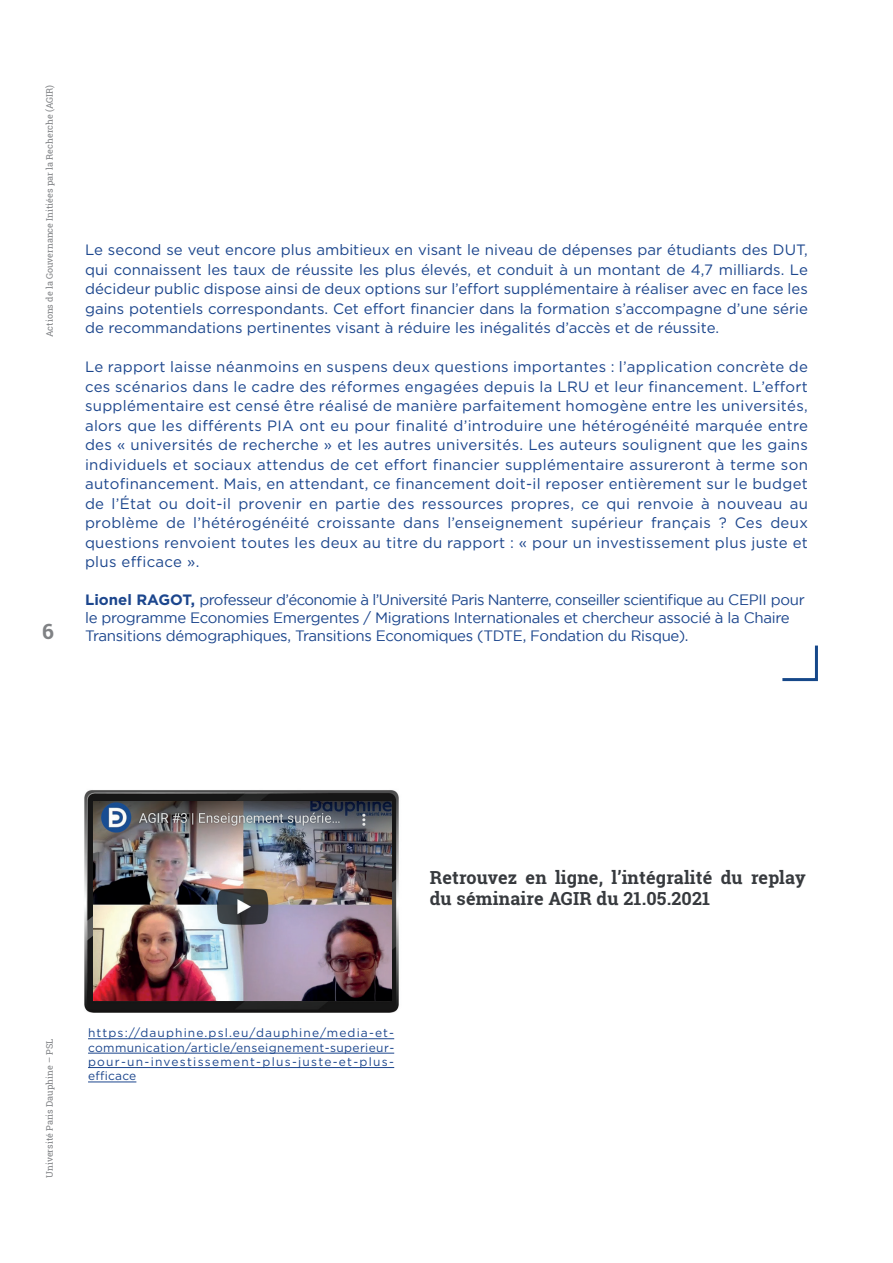
<style>
.page{position:relative;width:893px;height:1263px;background:#fff}
.page>*{position:absolute;margin:0;border:0;box-sizing:border-box;transform-origin:0 0}
.t1{font:700 21px "Roboto Slab";color:#808285}
.t2{font:700 18px/21.6px "Roboto Slab";letter-spacing:.01em;color:#373a3e}
.t3{font:15px/19.5px "Gotham HTF";color:#1c468d;text-align:justify}
.t4{font:15px/18px "Gotham";letter-spacing:-.02em;color:#1c468d}
.t5{font:12px/14.4px "Gotham HTF";letter-spacing:.105em;color:#1c468d;text-align:justify}
.t6{font:9px "Roboto Slab";color:#808285}
.s1{font-family:"Gotham HTF";font-weight:700}
</style>
<div class="page">
<img style="left:84px;top:790px;width:315px;height:222px">
<img style="left:94px;top:801px;width:298px;height:199px">
<hr style="left:88px;top:1038px;width:306px;height:1px;background:#1c468d">
<hr style="left:88px;top:1053px;width:306px;height:1px;background:#1c468d">
<hr style="left:88px;top:1067px;width:306px;height:1px;background:#1c468d">
<hr style="left:88px;top:1082px;width:48px;height:1px;background:#1c468d">
<svg style="left:782px;top:645px;width:36px;height:37px"></svg>
<p class="t6" style="left:43px;top:337px;width:254px;rotate:-90deg">Actions de la Gouvernance Initiées par la Recherche (AGIR)</p>
<h1 class="t1" style="left:42px;top:617px;width:13px">6</h1>
<p class="t3" style="left:85px;top:240px;width:724px">Le second se veut encore plus ambitieux en visant le niveau de dépenses par étudiants des DUT, qui connaissent les taux de réussite les plus élevés, et conduit à un montant de 4,7 milliards. Le décideur public dispose ainsi de deux options sur l’effort supplémentaire à réaliser avec en face les gains potentiels correspondants. Cet effort financier dans la formation s’accompagne d’une série de recommandations pertinentes visant à réduire les inégalités d’accès et de réussite.</p>
<p class="t3" style="left:85px;top:357px;width:724px">Le rapport laisse néanmoins en suspens deux questions importantes : l’application concrète de ces scénarios dans le cadre des réformes engagées depuis la LRU et leur financement. L’effort supplémentaire est censé être réalisé de manière parfaitement homogène entre les universités, alors que les différents PIA ont eu pour finalité d’introduire une hétérogénéité marquée entre des « universités de recherche » et les autres universités. Les auteurs soulignent que les gains individuels et sociaux attendus de cet effort financier supplémentaire assureront à terme son autofinancement. Mais, en attendant, ce financement doit-il reposer entièrement sur le budget de l’État ou doit-il provenir en partie des ressources propres, ce qui renvoie à nouveau au problème de l’hétérogénéité croissante dans l’enseignement supérieur français ? Ces deux questions renvoient toutes les deux au titre du rapport : « pour un investissement plus juste et plus efficace ».</p>
<p class="t4" style="left:85px;top:590px;width:721px"><span class="s1">Lionel RAGOT,</span> professeur d’économie à l’Université Paris Nanterre, conseiller scientifique au CEPII pour le programme Economies Emergentes / Migrations Internationales et chercheur associé à la Chaire<br>Transitions démographiques, Transitions Economiques (TDTE, Fondation du Risque).</p>
<p class="t2" style="left:430px;top:866px;width:378px">Retrouvez en ligne, l’intégralité du replay du séminaire AGIR du 21.05.2021</p>
<p class="t6" style="left:43px;top:1178px;width:141px;rotate:-90deg">Université Paris Dauphine – PSL</p>
<p class="t5" style="left:88px;top:1025px;width:308px">https://dauphine.psl.eu/dauphine/media-et&shy;communication/article/enseignement-superieur&shy;pour-un-investissement-plus-juste-et-plus&shy;efficace</p>
</div>
